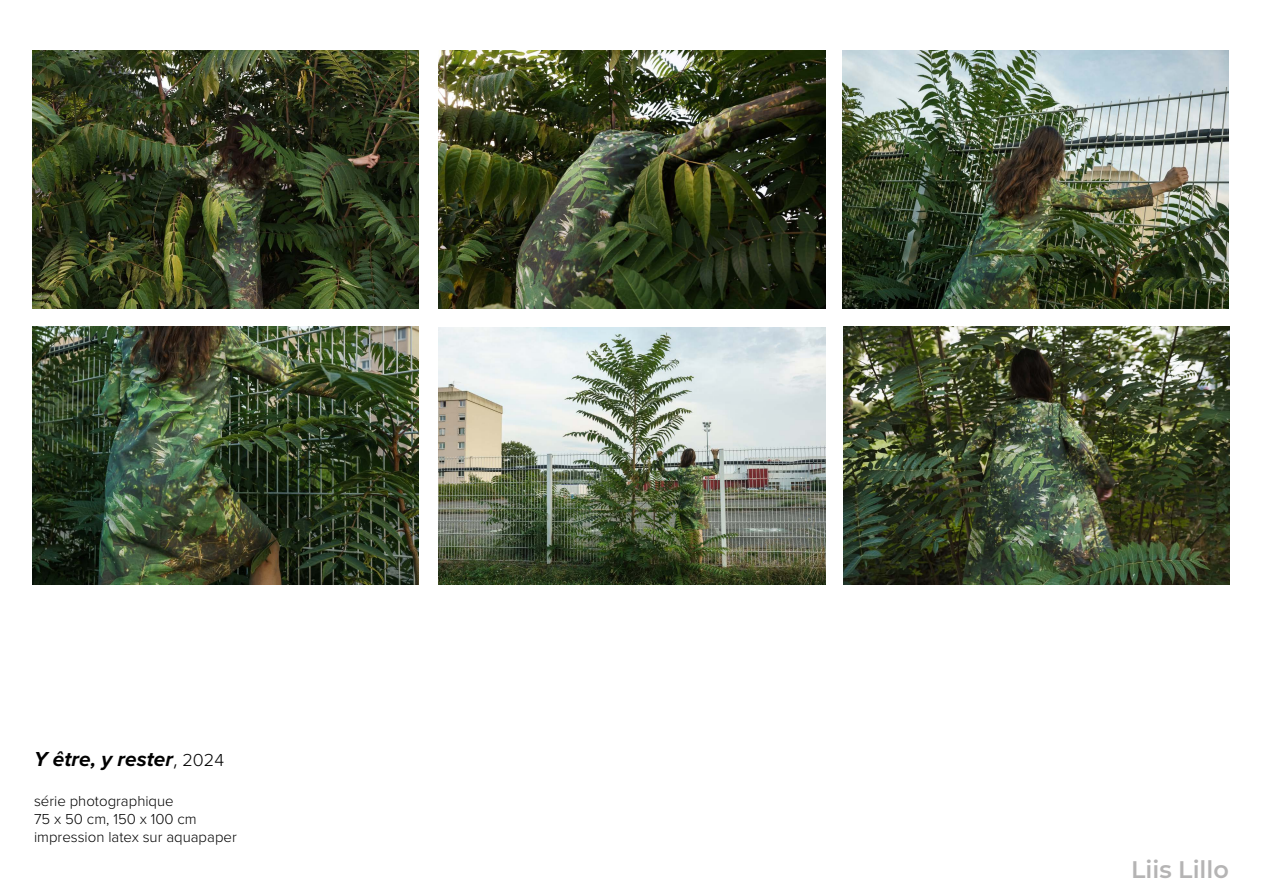
<style>
.page{position:relative;width:1263px;height:893px;background:#fff}
.page>*{position:absolute;margin:0;border:0;box-sizing:border-box;transform-origin:0 0}
.t1{font:600 24px "Montserrat";color:#b5b4b4}
.t2{font:italic 700 21px "Proxima Nova";color:#000}
.t3{font:300 15px "Proxima Nova";color:#000}
.s1{font-family:"Avenir";font-weight:300;font-style:normal;font-size:18px}
.s2{font-weight:300;font-style:normal;font-size:18px}
</style>
<div class="page">
<img style="left:438px;top:51px;width:387px;height:257px">
<img style="left:842px;top:51px;width:387px;height:257px">
<img style="left:32px;top:326px;width:387px;height:258px">
<img style="left:438px;top:327px;width:387px;height:257px">
<img style="left:32px;top:51px;width:387px;height:257px">
<img style="left:843px;top:326px;width:386px;height:258px">
<p class="t2" style="left:34px;top:744px;width:192px">Y être, y rester<span class="s1">,</span> <span class="s2">2024</span></p>
<p class="t3" style="left:34px;top:790px;width:141px">série photographique</p>
<p class="t3" style="left:34px;top:808px;width:164px">75 x 50 cm, 150 x 100 cm</p>
<p class="t3" style="left:34px;top:826px;width:204px">impression latex sur aquapaper</p>
<h1 class="t1" style="left:1131px;top:852px;width:99px">Liis Lillo</h1>
</div>
